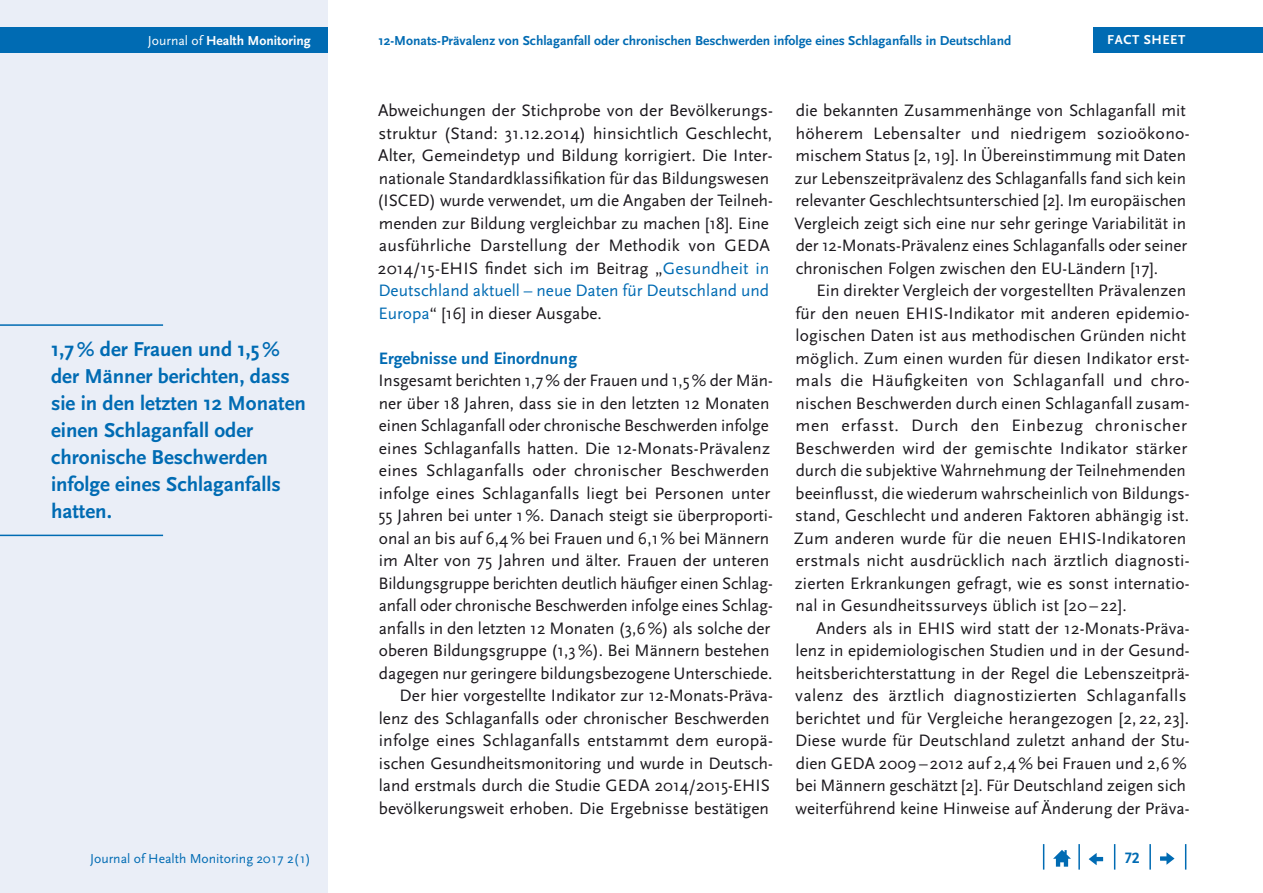
<style>
.page{position:relative;width:1263px;height:893px;background:#fff}
.page>*{position:absolute;margin:0;border:0;box-sizing:border-box;transform-origin:0 0}
.t1{font:700 21px/27px "Scala Sans Pro";color:#006bb3}
.Copy_Einzug{font:17.25px/22.5px "Scala Sans Pro";letter-spacing:.005em;color:#1a171c}
.Copy{font:17.25px/22.5px "Scala Sans Pro";color:#1a171c}
.t2{font:700 17.25px "Scala Sans Pro";color:#006bb3}
.t3{font:700 15.75px "Scala Sans Pro";color:#006bb3}
.t4{font:700 13.65px "Scala Sans Pro";color:#006bb3}
.t5{font:13.65px "Scala Sans Pro";color:#006bb3}
.t6{font:700 13.65px "Scala Sans Pro";color:#fff}
.t7{font:700 13.5px "Scala Sans Pro";letter-spacing:.04em;color:#fff}
.s1{font-weight:400}
.s2{color:#006bb3}
</style>
<div class="page">
<div style="left:0;top:0;width:327px;height:893px;background:#eaeef7"></div>
<div style="left:0;top:28px;width:327px;height:25px;background:#006bb3"></div>
<svg style="left:1185px;top:844px;width:1px;height:26px"></svg>
<hr style="left:1149px;top:844px;width:2px;height:26px;background:#006bb3">
<svg style="left:1114px;top:844px;width:1px;height:26px"></svg>
<hr style="left:1078px;top:844px;width:2px;height:26px;background:#006bb3">
<svg style="left:1043px;top:844px;width:1px;height:26px"></svg>
<svg style="left:1053px;top:850px;width:18px;height:17px"></svg>
<svg style="left:1089px;top:853px;width:14px;height:12px"></svg>
<svg style="left:1160px;top:852px;width:14px;height:13px"></svg>
<div style="left:1093px;top:28px;width:170px;height:25px;background:#006bb3"></div>
<hr style="left:0;top:324px;width:163px;height:2px;background:#006bb3">
<hr style="left:0;top:535px;width:163px;height:1px;background:#006bb3">
<p class="t6" style="left:148px;top:33px;width:164px"><span class="s1">Journal of</span> Health Monitoring</p>
<p class="t4" style="left:378px;top:33px;width:634px">12-Monats-Prävalenz von Schlaganfall oder chronischen Beschwerden infolge eines Schlaganfalls in Deutschland</p>
<p class="t7" style="left:1107px;top:32px;width:80px">FACT SHEET</p>
<p class="t1" style="left:51px;top:335px;width:256px">1,7% der Frauen und 1,5% der Männer berichten, dass sie in den letzten 12 Monaten einen Schlaganfall oder chronische Beschwerden infolge eines Schlaganfalls hatten.</p>
<p class="Copy_Einzug" style="left:377px;top:99px;width:397px">Abweichungen der Stichprobe von der Bevölkerungs&shy;struktur (Stand: 31.12.2014) hinsichtlich Geschlecht, Alter, Gemeindetyp und Bildung korrigiert. Die Inter&shy;nationale Standardklassifikation für das Bildungswesen (ISCED) wurde verwendet, um die Angaben der Teilneh&shy;menden zur Bildung vergleichbar zu machen [18]. Eine ausführliche Darstellung der Methodik von GEDA 2014/15-EHIS findet sich im Beitrag „<span class="s2">Gesundheit in Deutschland aktuell – neue Daten für Deutschland und Europa</span>“ [16] in dieser Ausgabe.</p>
<h2 class="t2" style="left:379px;top:348px;width:200px">Ergebnisse und Einordnung</h2>
<p class="Copy" style="left:378px;top:369px;width:396px">Insgesamt berichten 1,7% der Frauen und 1,5% der Män&shy;ner über 18 Jahren, dass sie in den letzten 12 Monaten einen Schlaganfall oder chronische Beschwerden infolge eines Schlaganfalls hatten. Die 12-Monats-Prävalenz eines Schlaganfalls oder chronischer Beschwerden infolge eines Schlaganfalls liegt bei Personen unter 55 Jahren bei unter 1%. Danach steigt sie überproporti&shy;onal an bis auf 6,4% bei Frauen und 6,1% bei Männern im Alter von 75 Jahren und älter. Frauen der unteren Bildungsgruppe berichten deutlich häufiger einen Schlag&shy;anfall oder chronische Beschwerden infolge eines Schlag&shy;anfalls in den letzten 12 Monaten (3,6%) als solche der oberen Bildungsgruppe (1,3%). Bei Männern bestehen dagegen nur geringere bildungsbezogene Unterschiede.</p>
<p class="Copy_Einzug" style="left:379px;top:684px;width:396px;text-indent:21px">Der hier vorgestellte Indikator zur 12-Monats-Präva&shy;lenz des Schlaganfalls oder chronischer Beschwerden infolge eines Schlaganfalls entstammt dem europä&shy;ischen Gesundheitsmonitoring und wurde in Deutsch&shy;land erstmals durch die Studie GEDA 2014/2015-EHIS bevölkerungsweit erhoben. Die Ergebnisse bestätigen</p>
<p class="Copy_Einzug" style="left:795px;top:99px;width:395px">die bekannten Zusammenhänge von Schlaganfall mit höherem Lebensalter und niedrigem sozioökono&shy;mischem Status [2, 19]. In Übereinstimmung mit Daten zur Lebenszeitprävalenz des Schlaganfalls fand sich kein relevanter Geschlechtsunterschied [2]. Im europäischen Vergleich zeigt sich eine nur sehr geringe Variabilität in der 12-Monats-Prävalenz eines Schlaganfalls oder seiner chronischen Folgen zwischen den EU-Ländern [17].</p>
<p class="Copy_Einzug" style="left:794px;top:279px;width:397px;text-indent:23px">Ein direkter Vergleich der vorgestellten Prävalenzen für den neuen EHIS-Indikator mit anderen epidemio&shy;logischen Daten ist aus methodischen Gründen nicht möglich. Zum einen wurden für diesen Indikator erst&shy;mals die Häufigkeiten von Schlaganfall und chro&shy;nischen Beschwerden durch einen Schlaganfall zusam&shy;men erfasst. Durch den Einbezug chronischer Beschwerden wird der gemischte Indikator stärker durch die subjektive Wahrnehmung der Teilnehmenden beeinflusst, die wiederum wahrscheinlich von Bildungs&shy;stand, Geschlecht und anderen Faktoren abhängig ist.<br>Zum anderen wurde für die neuen EHIS-Indikatoren erstmals nicht ausdrücklich nach ärztlich diagnosti&shy;zierten Erkrankungen gefragt, wie es sonst internatio&shy;nal in Gesundheitssurveys üblich ist [20 – 22].</p>
<p class="Copy_Einzug" style="left:795px;top:617px;width:396px;text-indent:21px">Anders als in EHIS wird statt der 12-Monats-Präva&shy;lenz in epidemiologischen Studien und in der Gesund&shy;heitsberichterstattung in der Regel die Lebenszeitprä&shy;valenz des ärztlich diagnostizierten Schlaganfalls berichtet und für Vergleiche herangezogen [2, 22, 23].<br>Diese wurde für Deutschland zuletzt anhand der Stu&shy;dien GEDA 2009– 2012 auf 2,4 % bei Frauen und 2,6% bei Männern geschätzt [2]. Für Deutschland zeigen sich weiterführend keine Hinweise auf Änderung der Präva-</p>
<p class="t5" style="left:90px;top:850px;width:222px">Journal of Health Monitoring 2017 2(1)</p>
<p class="t3" style="left:1125px;top:849px;width:16px">72</p>
</div>
